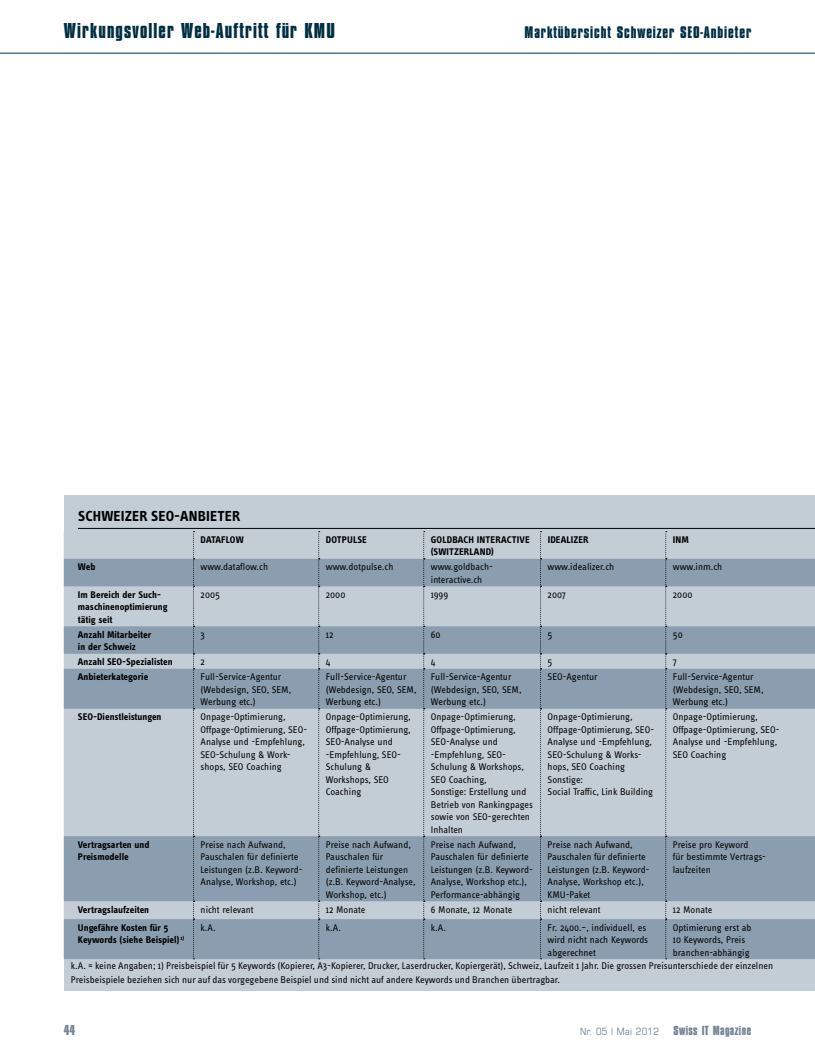
<style>
.page{position:relative;width:815px;height:1063px;background:#fff}
.page>*{position:absolute;margin:0;border:0;box-sizing:border-box;transform-origin:0 0}
.t1{font:700 22.5px "Compacta LT";letter-spacing:.05em;color:#002e44}
.t2{font:700 17.5px "Compacta LT";letter-spacing:.05em;color:#002e44}
.t3{font:700 15px "Info OT Text";letter-spacing:.01em;color:#000}
.t4{font:700 15px "Compacta LT";color:#738393}
.t5{font:700 13.75px "Compacta LT";letter-spacing:.03em;color:#738393}
.t6{font:10px/12.5px "Info OT Text";color:#000}
.t7{font:700 10px/12.5px "Info OT Text";color:#000}
.s1{font-family:"Eurostile LT Std";font-weight:400;font-stretch:condensed;font-size:10px}
</style>
<div class="page">
<hr style="left:0;top:53px;width:815px;height:1px;background:#002e44">
<div style="left:64px;top:495px;width:751px;height:495px;background:#c3cdd6"></div>
<hr style="left:78px;top:528px;width:737px;height:1px;background:#000">
<svg style="left:64px;top:559px;width:751px;height:400px"></svg>
<svg style="left:193px;top:531px;width:2px;height:429px"></svg>
<svg style="left:318px;top:531px;width:2px;height:429px"></svg>
<svg style="left:423px;top:531px;width:2px;height:429px"></svg>
<svg style="left:540px;top:531px;width:2px;height:429px"></svg>
<svg style="left:665px;top:531px;width:2px;height:429px"></svg>
<h1 class="t1" style="left:64px;top:19px;width:273px">Wirkungsvoller Web-Auftritt für KMU</h1>
<h2 class="t2" style="left:525px;top:23px;width:228px">Marktübersicht Schweizer SEO-Anbieter</h2>
<h3 class="t3" style="left:78px;top:507px;width:164px">Schweizer SEO-Anbieter</h3>
<p class="t7" style="left:201px;top:533px;width:45px">Dataflow</p>
<p class="t7" style="left:326px;top:533px;width:43px">dotpulse</p>
<p class="t7" style="left:431px;top:533px;width:100px">Goldbach Interactive (Switzerland)</p>
<p class="t7" style="left:548px;top:533px;width:43px">Idealizer</p>
<p class="t7" style="left:673px;top:533px;width:18px">IN M</p>
<p class="t7" style="left:78px;top:561px;width:19px">Web</p>
<p class="t6" style="left:201px;top:561px;width:69px">www.dataflow.ch</p>
<p class="t6" style="left:326px;top:561px;width:69px">www.dotpulse.ch</p>
<p class="t6" style="left:431px;top:561px;width:64px">www.goldbach&shy;interactive.ch</p>
<p class="t6" style="left:548px;top:561px;width:68px">www.idealizer.ch</p>
<p class="t6" style="left:673px;top:561px;width:51px">www.inm.ch</p>
<p class="t7" style="left:78px;top:588px;width:91px">Im Bereich der Such&shy;maschinenoptimierung tätig seit</p>
<p class="t6" style="left:201px;top:588px;width:21px">2005</p>
<p class="t6" style="left:326px;top:588px;width:21px">2000</p>
<p class="t6" style="left:431px;top:588px;width:19px">1999</p>
<p class="t6" style="left:548px;top:588px;width:20px">2007</p>
<p class="t6" style="left:673px;top:588px;width:21px">2000</p>
<p class="t7" style="left:78px;top:628px;width:75px">Anzahl Mitarbeiter in der Schweiz</p>
<p class="t6" style="left:201px;top:628px;width:6px">3</p>
<p class="t6" style="left:326px;top:628px;width:9px">12</p>
<p class="t6" style="left:431px;top:628px;width:11px">60</p>
<p class="t6" style="left:548px;top:628px;width:6px">5</p>
<p class="t6" style="left:673px;top:628px;width:11px">50</p>
<p class="t7" style="left:78px;top:655px;width:96px">Anzahl SEO-Spezialisten</p>
<p class="t6" style="left:201px;top:655px;width:6px">2</p>
<p class="t6" style="left:326px;top:655px;width:6px">4</p>
<p class="t6" style="left:431px;top:655px;width:6px">4</p>
<p class="t6" style="left:548px;top:655px;width:6px">5</p>
<p class="t6" style="left:673px;top:655px;width:5px">7</p>
<p class="t7" style="left:78px;top:670px;width:72px">Anbieterkategorie</p>
<p class="t6" style="left:201px;top:670px;width:92px">Full-Service-Agentur (Webdesign, SEO, SEM,<br>Werbung etc.)</p>
<p class="t6" style="left:326px;top:670px;width:92px">Full-Service-Agentur (Webdesign, SEO, SEM,<br>Werbung etc.)</p>
<p class="t6" style="left:431px;top:670px;width:92px">Full-Service-Agentur (Webdesign, SEO, SEM,<br>Werbung etc.)</p>
<p class="t6" style="left:548px;top:670px;width:51px">SEO-Agentur</p>
<p class="t6" style="left:673px;top:670px;width:92px">Full-Service-Agentur (Webdesign, SEO, SEM,<br>Werbung etc.)</p>
<p class="t7" style="left:78px;top:710px;width:85px">SEO-Dienstleistungen</p>
<p class="t6" style="left:201px;top:710px;width:108px">Onpage-Optimierung,<br>Offpage-Optimierung, SEO-<br>Analyse und -Empfehlung,<br>SEO-Schulung &amp; Work&shy;shops, SEO Coaching</p>
<p class="t6" style="left:326px;top:710px;width:87px">Onpage-Optimierung,<br>Offpage-Optimierung,<br>SEO-Analyse und -Empfehlung, SEO-<br>Schulung &amp;<br>Workshops, SEO<br>Coaching</p>
<p class="t6" style="left:431px;top:710px;width:104px">Onpage-Optimierung,<br>Offpage-Optimierung,<br>SEO-Analyse und -Empfehlung, SEO-<br>Schulung &amp; Workshops,<br>SEO Coaching,<br>Sonstige: Erstellung und<br>Betrieb von Rankingpages sowie von SEO-gerechten<br>Inhalten</p>
<p class="t6" style="left:548px;top:710px;width:108px">Onpage-Optimierung,<br>Offpage-Optimierung, SEO-<br>Analyse und -Empfehlung,<br>SEO-Schulung &amp; Works&shy;hops, SEO Coaching<br>Sonstige:<br>Social Traffic, Link Building</p>
<p class="t6" style="left:673px;top:710px;width:108px">Onpage-Optimierung,<br>Offpage-Optimierung, SEO-<br>Analyse und -Empfehlung,<br>SEO Coaching</p>
<p class="t7" style="left:78px;top:838px;width:73px">Vertragsarten und<br>Preismodelle</p>
<p class="t6" style="left:201px;top:838px;width:103px">Preise nach Aufwand,<br>Pauschalen für definierte<br>Leistungen (z.B. Keyword-<br>Analyse, Workshop, etc.)</p>
<p class="t6" style="left:326px;top:838px;width:91px">Preise nach Aufwand,<br>Pauschalen für definierte Leistungen (z.B. Keyword-Analyse,<br>Workshop, etc.)</p>
<p class="t6" style="left:431px;top:838px;width:103px">Preise nach Aufwand,<br>Pauschalen für definierte<br>Leistungen (z.B. Keyword-<br>Analyse, Workshop etc.),<br>Performance-abhängig</p>
<p class="t6" style="left:548px;top:838px;width:103px">Preise nach Aufwand,<br>Pauschalen für definierte<br>Leistungen (z.B. Keyword-<br>Analyse, Workshop etc.),<br>KMU-Paket</p>
<p class="t6" style="left:673px;top:838px;width:93px">Preise pro Keyword<br>für bestimmte Vertrags&shy;laufzeiten</p>
<p class="t7" style="left:78px;top:903px;width:73px">Vertragslaufzeiten</p>
<p class="t6" style="left:201px;top:903px;width:54px">nicht relevant</p>
<p class="t6" style="left:326px;top:903px;width:41px">12 Monate</p>
<p class="t6" style="left:431px;top:903px;width:83px">6 Monate, 12 Monate</p>
<p class="t6" style="left:548px;top:903px;width:54px">nicht relevant</p>
<p class="t6" style="left:673px;top:903px;width:41px">12 Monate</p>
<p class="t7" style="left:78px;top:921px;width:108px">Ungefähre Kosten für 5<br>Keywords (siehe Beispiel) <sup>1)</sup></p>
<p class="t6" style="left:201px;top:921px;width:17px">k.A.</p>
<p class="t6" style="left:326px;top:921px;width:17px">k.A.</p>
<p class="t6" style="left:431px;top:921px;width:17px">k.A.</p>
<p class="t6" style="left:548px;top:921px;width:102px">Fr. 2400.–, individuell, es wird nicht nach Keywords abgerechnet</p>
<p class="t6" style="left:673px;top:921px;width:80px">Optimierung erst ab<br>10 Keywords, Preis branchen-abhängig</p>
<p class="t6" style="left:71px;top:959px;width:704px;line-height:13.8px">k.A. = keine Angaben; 1) Preisbeispiel für 5 Keywords (Kopierer, A3-Kopierer, Drucker, Laserdrucker, Kopiergerät), Schweiz, Laufzeit 1 Jahr. Die grossen Preisunterschiede der einzelnen<br>Preisbeispiele beziehen sich nur auf das vorgegebene Beispiel und sind nicht auf andere Keywords und Branchen übertragbar.</p>
<h3 class="t4" style="left:64px;top:1022px;width:13px">44</h3>
<h3 class="t5" style="left:580px;top:1023px;width:173px"><span class="s1">Nr. 05 | Mai 2012</span> Swiss IT Magazine</h3>
</div>
